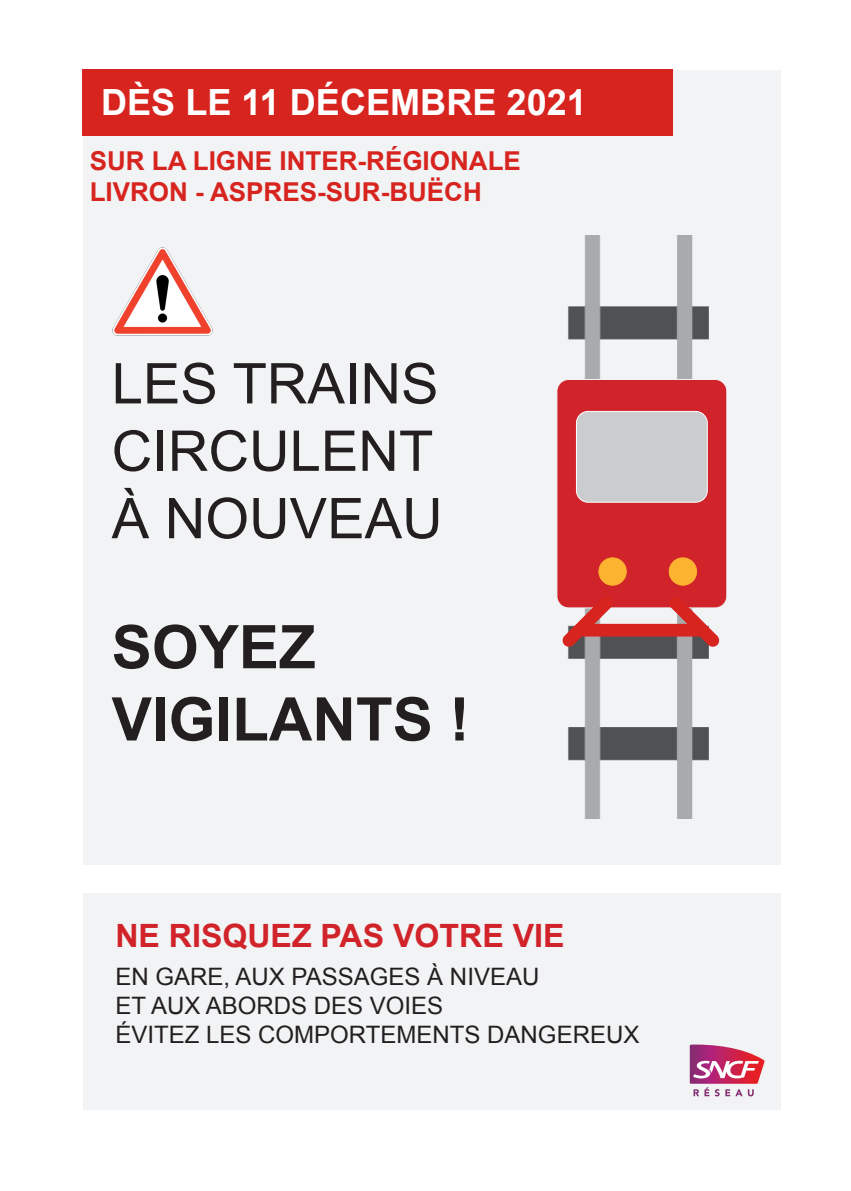
<style>
.page{position:relative;width:851px;height:1191px;background:#fff}
.page>*{position:absolute;margin:0;border:0;box-sizing:border-box;transform-origin:0 0}
.t1{font:700 60.2px/72.2px "Arial";color:#231f20}
.t2{font:56.2px/67.4px "Arial";color:#231f20}
.t3{font:700 36.2px "Arial";color:#fff}
.t4{font:700 32px "Arial";color:#d1232a}
.t5{font:700 26px/31.2px "Arial";color:#d7241f}
.t6{font:24px/28.8px "Arial";color:#231f20}
</style>
<div class="page">
<div style="left:83px;top:893px;width:697px;height:216px;background:#f2f3f4"></div>
<div style="left:83px;top:70px;width:697px;height:794px;background:#f2f3f4"></div>
<img style="left:568px;top:236px;width:141px;height:583px">
<div style="left:557px;top:379px;width:169px;height:229px;background:#d1232a;border-radius:12px"></div>
<div style="left:556px;top:379px;width:170px;height:229px;border:1px solid #f2f3f4;border-radius:12px"></div>
<div style="left:576px;top:411px;width:131px;height:91px;background:#cbccce;border-radius:12px"></div>
<div style="left:576px;top:411px;width:131px;height:91px;border:1px solid #fff;border-radius:12px"></div>
<div style="left:598px;top:558px;width:28px;height:27px;background:#fcb330;border-radius:50%"></div>
<div style="left:598px;top:558px;width:28px;height:27px;border:1px solid #fcb330;border-radius:50%"></div>
<div style="left:669px;top:558px;width:27px;height:27px;background:#fcb330;border-radius:50%"></div>
<div style="left:669px;top:558px;width:27px;height:27px;border:1px solid #fcb330;border-radius:50%"></div>
<svg style="left:562px;top:597px;width:51px;height:50px"></svg>
<svg style="left:668px;top:597px;width:51px;height:50px"></svg>
<div style="left:577px;top:624px;width:128px;height:12px;background:#d7241f;border-radius:6px"></div>
<div style="left:82px;top:69px;width:590px;height:67px;background:#d7241f"></div>
<svg style="left:689px;top:1044px;width:75px;height:52px"></svg>
<img style="left:112px;top:248px;width:101px;height:88px">
<h3 class="t3" style="left:101px;top:78px;width:487px">DÈS LE 11 DÉCEMBRE 2021</h3>
<p class="t5" style="left:90px;top:146px;width:432px">SUR LA LIGNE INTER-RÉGIONALE<br>LIVRON - ASPRES-SUR-BUËCH</p>
<h2 class="t2" style="left:112px;top:350px;width:332px">LES TRAINS<br>CIRCULENT<br>À NOUVEAU</h2>
<h1 class="t1" style="left:112px;top:613px;width:359px">SOYEZ<br>VIGILANTS !</h1>
<h3 class="t4" style="left:115px;top:915px;width:450px">NE RISQUEZ PAS VOTRE VIE</h3>
<p class="t6" style="left:115px;top:962px;width:525px">EN GARE, AUX PASSAGES À NIVEAU<br>ET AUX ABORDS DES VOIES<br>ÉVITEZ LES COMPORTEMENTS DANGEREUX</p>
</div>
